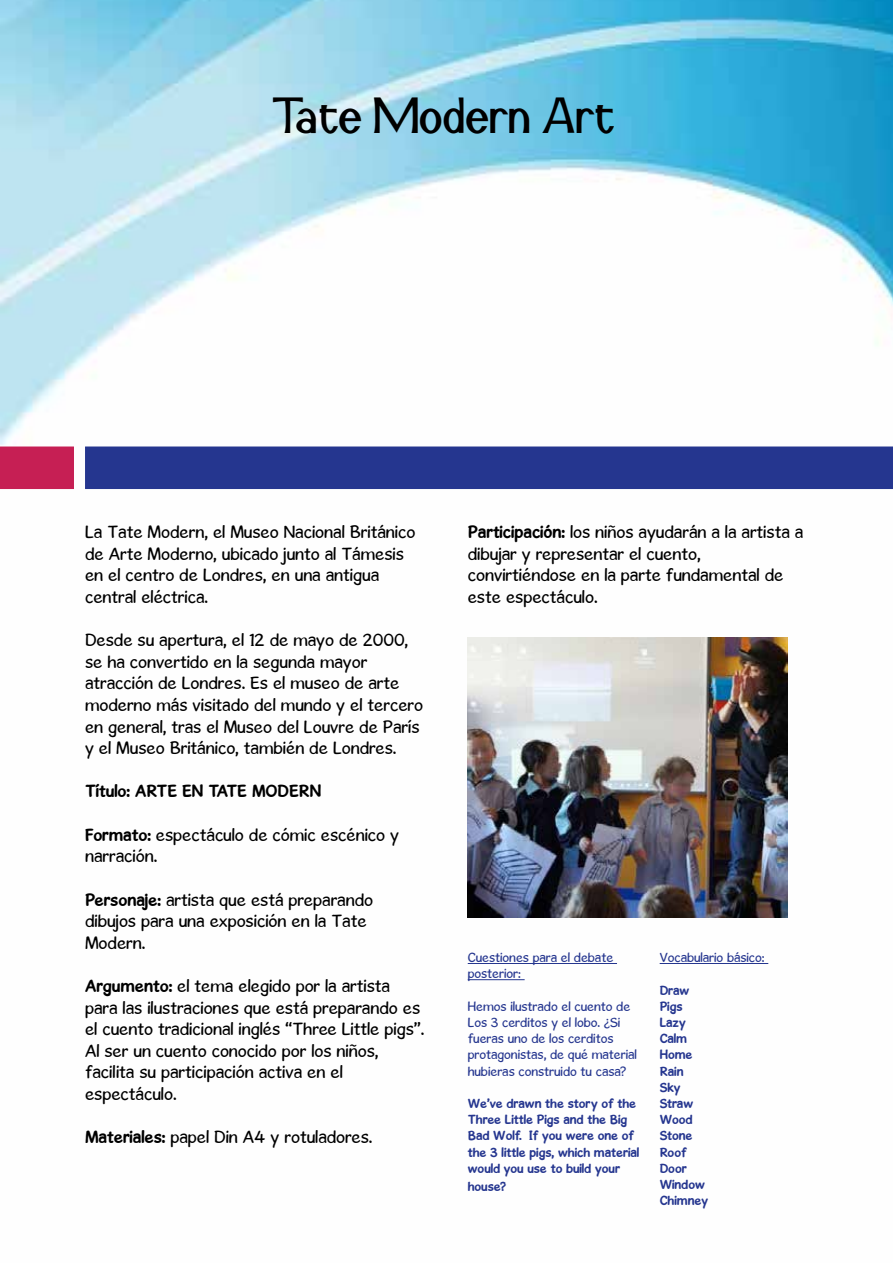
<style>
.page{position:relative;width:893px;height:1263px;background:#fff}
.page>*{position:absolute;margin:0;border:0;box-sizing:border-box;transform-origin:0 0}
.t1{font:48px "Snidane";color:#000}
.t2{font:18px/21.6px "Gosmick Sans";color:#000}
.t3{font:700 18px "Gosmick Sans";color:#000}
.t4{font:700 13.5px/16.2px "Gosmick Sans";color:#25368f}
.t5{font:13.5px/16.2px "Gosmick Sans";color:#25368f}
.s1{font-weight:700}
</style>
<div class="page">
<img style="left:0;top:0;width:893px;height:981px">
<div style="left:0;top:446px;width:74px;height:43px;background:#c61f54;border:2px solid #c61f54"></div>
<div style="left:85px;top:446px;width:808px;height:43px;background:#25368f"></div>
<hr style="left:468px;top:963px;width:149px;height:1px;background:#25368f">
<hr style="left:468px;top:979px;width:57px;height:1px;background:#25368f">
<hr style="left:660px;top:963px;width:108px;height:1px;background:#25368f">
<img style="left:468px;top:637px;width:319px;height:280px">
<h1 class="t1" style="left:273px;top:90px;width:344px">Tate Modern Art</h1>
<p class="t2" style="left:85px;top:521px;width:332px">La Tate Modern, el Museo Nacional Británico de Arte Moderno, ubicado junto al Támesis en el centro de Londres, en una antigua central eléctrica.</p>
<p class="t2" style="left:85px;top:629px;width:340px">Desde su apertura, el 12 de mayo de 2000, se ha convertido en la segunda mayor atracción de Londres. Es el museo de arte moderno más visitado del mundo y el tercero en general, tras el Museo del Louvre de París y el Museo Británico, también de Londres.</p>
<p class="t3" style="left:85px;top:780px;width:238px">Título: ARTE EN TATE MODERN</p>
<p class="t2" style="left:85px;top:824px;width:316px"><span class="s1">Formato:</span> espectáculo de cómic escénico y narración.</p>
<p class="t2" style="left:85px;top:888px;width:290px"><span class="s1">Personaje:</span> artista que está preparando dibujos para una exposición en la Tate<br>Modern.</p>
<p class="t2" style="left:85px;top:975px;width:341px"><span class="s1">Argumento:</span> el tema elegido por la artista para las ilustraciones que está preparando es el cuento tradicional inglés “Three Little pigs”.<br>Al ser un cuento conocido por los niños, facilita su participación activa en el espectáculo.</p>
<p class="t2" style="left:85px;top:1126px;width:289px"><span class="s1">Materiales:</span> papel Din A4 y rotuladores.</p>
<p class="t2" style="left:468px;top:521px;width:337px"><span class="s1">Participación:</span> los niños ayudarán a la artista a dibujar y representar el cuento, convirtiéndose en la parte fundamental de este espectáculo.</p>
<p class="t5" style="left:468px;top:949px;width:147px">Cuestiones para el debate posterior:</p>
<p class="t5" style="left:468px;top:998px;width:171px">Hemos ilustrado el cuento de<br>Los 3 cerditos y el lobo. ¿Si fueras uno de los cerditos protagonistas, de qué material hubieras construido tu casa?</p>
<p class="t4" style="left:468px;top:1095px;width:173px">We’ve drawn the story of the<br>Three Little Pigs and the Big<br>Bad Wolf. If you were one of the 3 little pigs, which material would you use to build your</p>
<p class="t4" style="left:468px;top:1178px;width:40px">house?</p>
<p class="t5" style="left:660px;top:949px;width:106px">Vocabulario básico:</p>
<p class="t4" style="left:660px;top:982px;width:50px">Draw<br>Pigs<br>Lazy<br>Calm<br>Home<br>Rain<br>Sky<br>Straw<br>Wood<br>Stone<br>Roof<br>Door<br>Window<br>Chimney</p>
</div>
